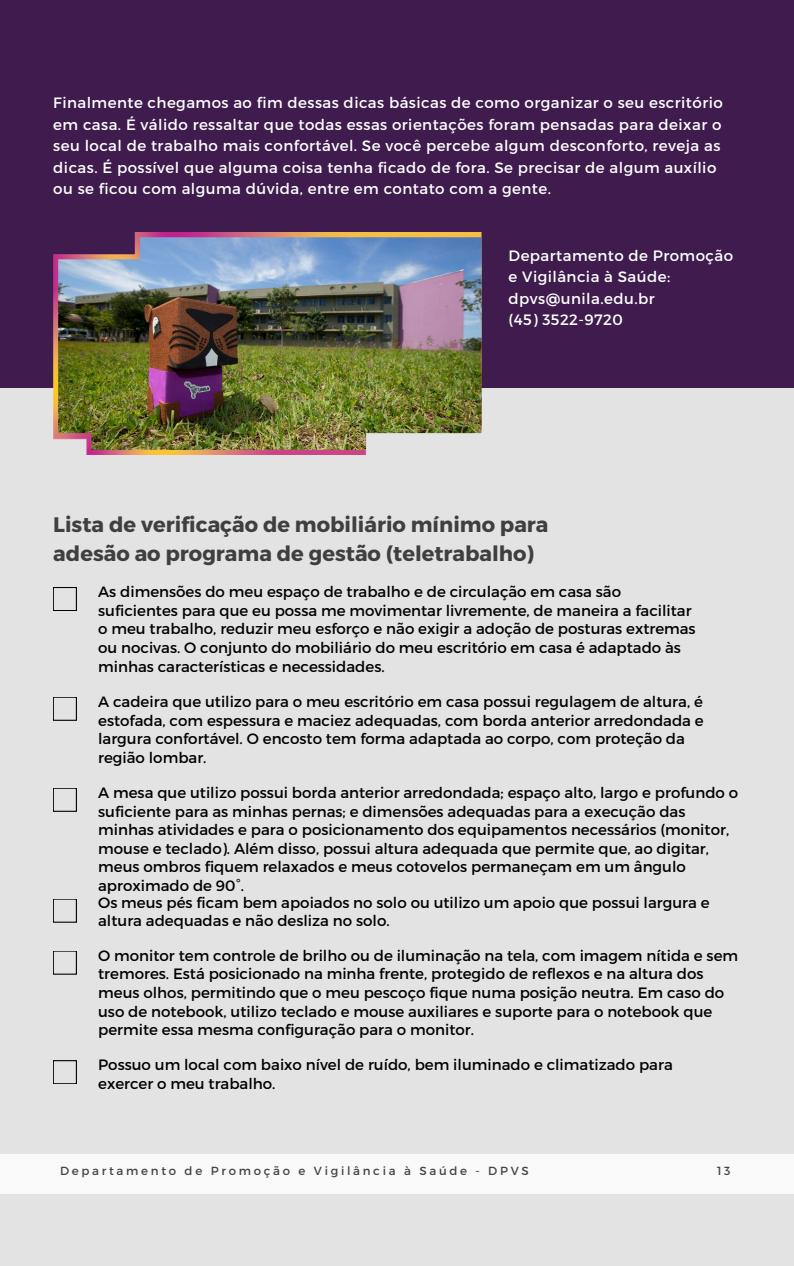
<style>
.page{position:relative;width:794px;height:1266px;background:#fff}
.page>*{position:absolute;margin:0;border:0;box-sizing:border-box;transform-origin:0 0}
.t1{font:700 21px/29.2px "Montserrat";color:#3f3f3f}
.t2{font:15px/18.6px "Montserrat";color:#000}
.t3{font:15px/21.4px "Montserrat";letter-spacing:.03em;color:#fff}
.t4{font:11.77px "Montserrat";letter-spacing:.23em;color:#444440}
</style>
<div class="page">
<div style="left:0;top:0;width:793px;height:426px;background:#3f1c4d"></div>
<div style="left:0;top:388px;width:793px;height:878px;background:#e3e3e3"></div>
<div style="left:53px;top:587px;width:24px;height:24px;background:#030303"></div>
<svg style="left:53px;top:588px;width:23px;height:22px"></svg>
<div style="left:53px;top:697px;width:24px;height:23px;background:#080808"></div>
<svg style="left:53px;top:697px;width:23px;height:23px"></svg>
<div style="left:53px;top:788px;width:24px;height:23px;background:#080808"></div>
<svg style="left:53px;top:788px;width:23px;height:23px"></svg>
<div style="left:53px;top:899px;width:24px;height:23px;background:#080808"></div>
<svg style="left:53px;top:899px;width:23px;height:23px"></svg>
<div style="left:53px;top:951px;width:24px;height:23px;background:#080808"></div>
<svg style="left:53px;top:951px;width:23px;height:23px"></svg>
<svg style="left:53px;top:1060px;width:24px;height:24px"></svg>
<svg style="left:53px;top:1060px;width:23px;height:23px"></svg>
<div style="left:0;top:1154px;width:793px;height:39px;background:#fff"></div>
<img style="left:53px;top:232px;width:428px;height:223px">
<img style="left:58px;top:237px;width:423px;height:213px">
<p class="t3" style="left:53px;top:92px;width:670px">Finalmente chegamos ao fim dessas dicas básicas de como organizar o seu escritório em casa. É válido ressaltar que todas essas orientações foram pensadas para deixar o seu local de trabalho mais confortável. Se você percebe algum desconforto, reveja as dicas. É possível que alguma coisa tenha ficado de fora. Se precisar de algum auxílio ou se ficou com alguma dúvida, entre em contato com a gente.</p>
<p class="t3" style="left:508px;top:244px;width:226px">Departamento de Promoção e Vigilância à Saúde: dpvs@unila.edu.br<br>(45) 3522-9720</p>
<h1 class="t1" style="left:53px;top:509px;width:496px">Lista de verificação de mobiliário mínimo para adesão ao programa de gestão (teletrabalho)</h1>
<p class="t2" style="left:98px;top:582px;width:598px">As dimensões do meu espaço de trabalho e de circulação em casa são suficientes para que eu possa me movimentar livremente, de maneira a facilitar o meu trabalho, reduzir meu esforço e não exigir a adoção de posturas extremas ou nocivas. O conjunto do mobiliário do meu escritório em casa é adaptado às minhas características e necessidades.</p>
<p class="t2" style="left:98px;top:691px;width:606px">A cadeira que utilizo para o meu escritório em casa possui regulagem de altura, é estofada, com espessura e maciez adequadas, com borda anterior arredondada e largura confortável. O encosto tem forma adaptada ao corpo, com proteção da região lombar.</p>
<p class="t2" style="left:98px;top:782px;width:641px">A mesa que utilizo possui borda anterior arredondada; espaço alto, largo e profundo o suficiente para as minhas pernas; e dimensões adequadas para a execução das minhas atividades e para o posicionamento dos equipamentos necessários (monitor, mouse e teclado). Além disso, possui altura adequada que permite que, ao digitar, meus ombros fiquem relaxados e meus cotovelos permaneçam em um ângulo aproximado de 90°.</p>
<p class="t2" style="left:98px;top:892px;width:612px">Os meus pés ficam bem apoiados no solo ou utilizo um apoio que possui largura e altura adequadas e não desliza no solo.</p>
<p class="t2" style="left:98px;top:945px;width:641px">O monitor tem controle de brilho ou de iluminação na tela, com imagem nítida e sem tremores. Está posicionado na minha frente, protegido de reflexos e na altura dos meus olhos, permitindo que o meu pescoço fique numa posição neutra. Em caso do uso de notebook, utilizo teclado e mouse auxiliares e suporte para o notebook que permite essa mesma configuração para o monitor.</p>
<p class="t2" style="left:98px;top:1055px;width:576px">Possuo um local com baixo nível de ruído, bem iluminado e climatizado para exercer o meu trabalho.</p>
<p class="t4" style="left:60px;top:1163px;width:470px">Departamento de Promoção e Vigilância à Saúde - DPVS</p>
<p class="t4" style="left:716px;top:1163px;width:15px">13</p>
</div>
